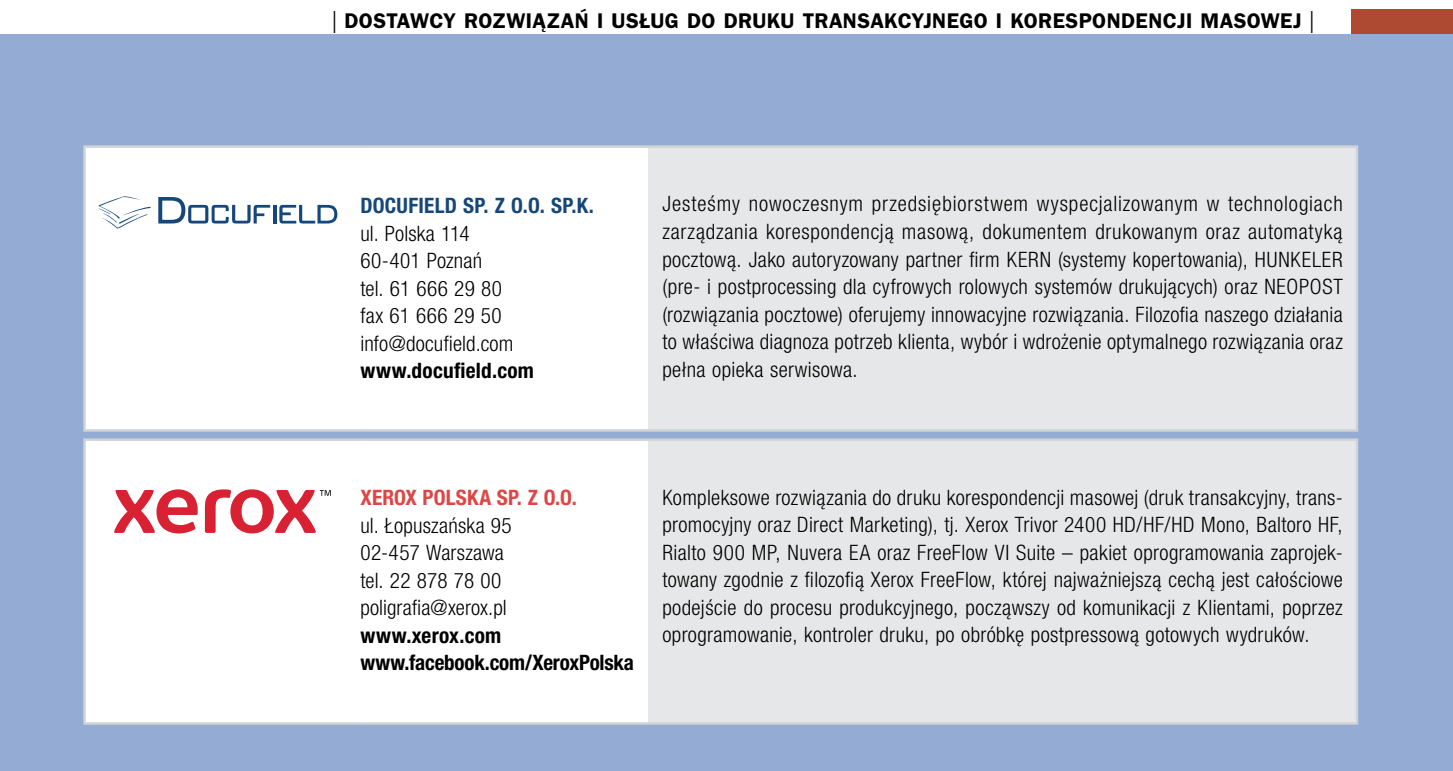
<style>
.page{position:relative;width:1453px;height:771px;background:#fff}
.page>*{position:absolute;margin:0;border:0;box-sizing:border-box;transform-origin:0 0}
.t1{font:300 condensed 21.25px/27.5px "Helvetica Neue LT Pro";letter-spacing:.015em;color:#000}
.t2{font:700 21.25px "Frankfurt Gothic";letter-spacing:.015em;color:#000}
.t3{font:700 condensed 21.25px/27.5px "Helvetica Neue LT Pro";letter-spacing:-.005em;color:#000}
.t4{font:700 condensed 21.25px "Helvetica Neue LT Pro";letter-spacing:.015em;color:#15477b}
.t5{font:700 condensed 21.25px "Helvetica Neue LT Pro";letter-spacing:.005em;color:#df4545}
.t6{font:700 condensed 21.25px "Helvetica Neue LT Pro";letter-spacing:.015em;color:#000}
.s1{font-weight:400;font-size:32px}
</style>
<div class="page">
<div style="left:0;top:35px;width:1453px;height:735px;background:#94acd4"></div>
<div style="left:86px;top:440px;width:562px;height:281px;background:#fff"></div>
<div style="left:648px;top:439px;width:709px;height:284px;background:#e6e7e8"></div>
<hr style="left:83px;top:438px;width:277px;height:2px;background:#d1d3d4">
<hr style="left:83px;top:440px;width:3px;height:281px;background:#d1d3d4">
<hr style="left:360px;top:438px;width:288px;height:2px;background:#d1d3d4">
<hr style="left:648px;top:438px;width:710px;height:2px;background:#d1d3d4">
<hr style="left:1356px;top:440px;width:2px;height:281px;background:#d1d3d4">
<hr style="left:83px;top:721px;width:277px;height:3px;background:#d1d3d4">
<hr style="left:360px;top:721px;width:288px;height:3px;background:#d1d3d4">
<hr style="left:648px;top:721px;width:710px;height:3px;background:#d1d3d4">
<svg style="left:205px;top:489px;width:126px;height:44px;background:#ec99a0"></svg>
<svg style="left:114px;top:489px;width:84px;height:44px;background:#e9858f"></svg>
<div style="left:86px;top:148px;width:562px;height:281px;background:#fff"></div>
<div style="left:648px;top:146px;width:709px;height:284px;background:#e6e7e8"></div>
<hr style="left:83px;top:145px;width:277px;height:3px;background:#d1d3d4">
<hr style="left:83px;top:148px;width:3px;height:281px;background:#d1d3d4">
<hr style="left:360px;top:145px;width:288px;height:3px;background:#d1d3d4">
<hr style="left:648px;top:145px;width:710px;height:3px;background:#d1d3d4">
<hr style="left:1356px;top:148px;width:2px;height:281px;background:#d1d3d4">
<hr style="left:83px;top:429px;width:277px;height:2px;background:#d1d3d4">
<hr style="left:360px;top:429px;width:288px;height:2px;background:#d1d3d4">
<hr style="left:648px;top:429px;width:710px;height:2px;background:#d1d3d4">
<hr style="left:273px;top:205px;width:3px;height:18px;background:#15477b">
<svg style="left:99px;top:196px;width:52px;height:33px;background:#ebeff4"></svg>
<svg style="left:158px;top:197px;width:112px;height:26px;background:#b7c7d6"></svg>
<svg style="left:279px;top:205px;width:58px;height:18px"></svg>
<div style="left:1351px;top:9px;width:102px;height:24px;background:#ad4a31"></div>
<p class="t2" style="left:332px;top:9px;width:984px"><span class="s1">|</span> DOSTAWCY ROZWIĄZAŃ I USŁUG DO DRUKU TRANSAKCYJNEGO I KORESPONDENCJI MASOWEJ <span class="s1">|</span></p>
<p class="t4" style="left:360px;top:193px;width:235px">DOCUFIELD SP. Z O.O. SP.K.</p>
<p class="t1" style="left:360px;top:219px;width:154px">ul. Polska 114<br>60-401 Poznań<br>tel. 61 666 29 80 fax 61 666 29 50 info@docufield.com</p>
<p class="t6" style="left:360px;top:358px;width:175px">www.docufield.com</p>
<p class="t1" style="left:662px;top:190px;width:682px;text-align:justify">Jesteśmy nowoczesnym przedsiębiorstwem wyspecjalizowanym w technologiach zarządzania korespondencją masową, dokumentem drukowanym oraz automatyką pocztową. Jako autoryzowany partner firm KERN (systemy kopertowania), HUNKELER (pre- i postprocessing dla cyfrowych rolowych systemów drukujących) oraz NEOPOST (rozwiązania pocztowe) oferujemy innowacyjne rozwiązania. Filozofia naszego działania to właściwa diagnoza potrzeb klienta, wybór i wdrożenie optymalnego rozwiązania oraz pełna opieka serwisowa.</p>
<p class="t5" style="left:360px;top:484px;width:218px">XEROX POLSKA SP. Z O.O.</p>
<p class="t1" style="left:360px;top:511px;width:153px">ul. Łopuszańska 95<br>02-457 Warszawa tel. 22 878 78 00 poligrafia@xerox.pl</p>
<p class="t3" style="left:360px;top:621px;width:275px">www.xerox.com www.facebook.com/XeroxPolska</p>
<p class="t1" style="left:662px;top:482px;width:682px;text-align:justify">Kompleksowe rozwiązania do druku korespondencji masowej (druk transakcyjny, trans&shy;promocyjny oraz Direct Marketing), tj. Xerox Trivor 2400 HD/HF/HD Mono, Baltoro HF, Rialto 900 MP, Nuvera EA oraz FreeFlow VI Suite – pakiet oprogramowania zaprojek&shy;towany zgodnie z filozofią Xerox FreeFlow, której najważniejszą cechą jest całościowe podejście do procesu produkcyjnego, począwszy od komunikacji z Klientami, poprzez oprogramowanie, kontroler druku, po obróbkę postpressową gotowych wydruków.</p>
</div>
